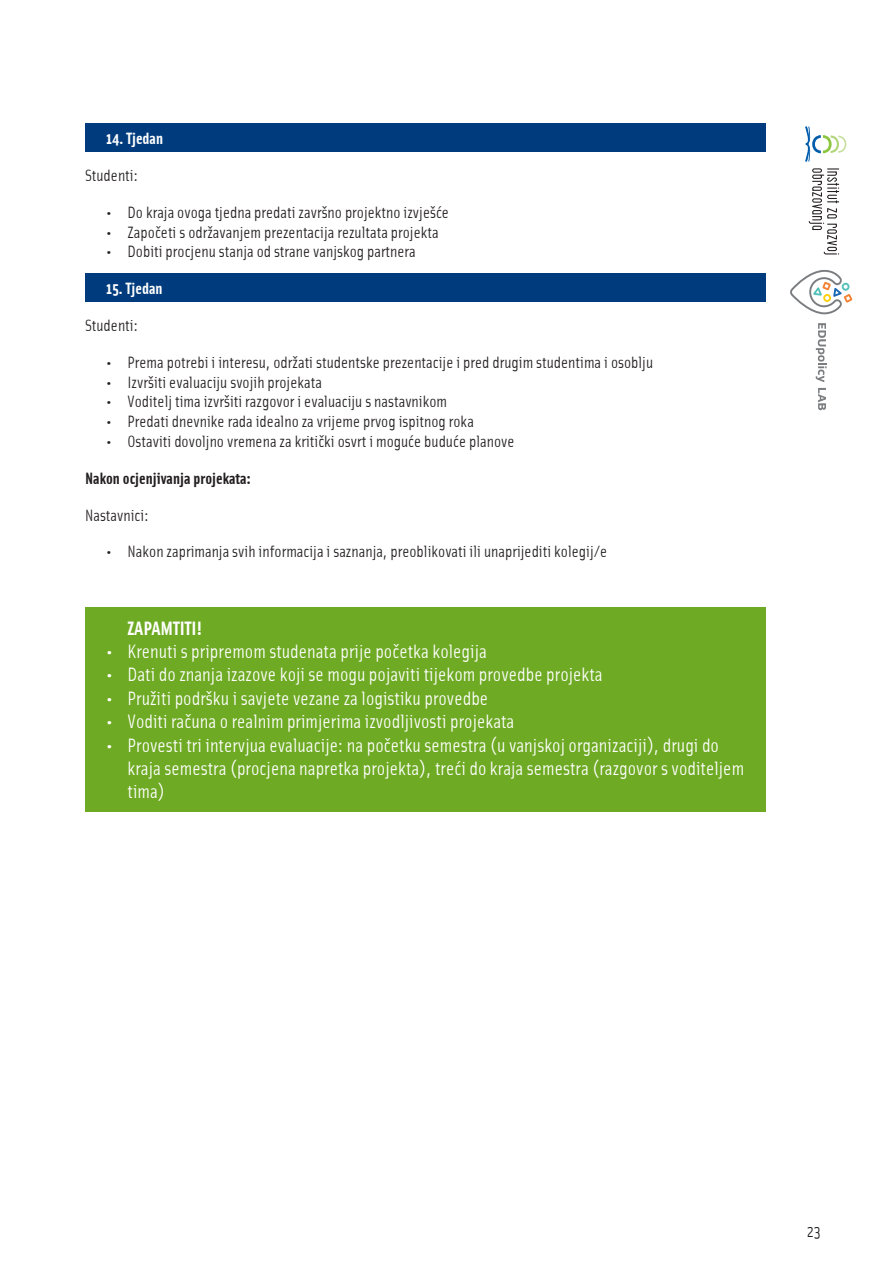
<style>
.page{position:relative;width:893px;height:1263px;background:#fff}
.page>*{position:absolute;margin:0;border:0;box-sizing:border-box;transform-origin:0 0}
.zapamtiti{font:19.5px/23.4px "Solex HR";color:#fff}
.zapamtiti-2{font:19.5px "Solex HR Bold";color:#fff}
.tekst_uvlaka{font:16.5px "Solex HR";color:#231f20}
.tekst{font:16.5px "Solex HR";color:#231f20}
.tekst-2{font:16.5px "Solex HR Bold";color:#231f20}
.tekst-3{font:16.5px "Solex HR Bold";color:#fff}
</style>
<div class="page">
<svg style="left:805px;top:126px;width:41px;height:36px"></svg>
<svg style="left:809px;top:168px;width:30px;height:86px"></svg>
<svg style="left:816px;top:323px;width:11px;height:59px"></svg>
<svg style="left:818px;top:388px;width:8px;height:22px"></svg>
<svg style="left:790px;top:270px;width:62px;height:44px"></svg>
<div style="left:85px;top:123px;width:680px;height:29px;background:#003c7d"></div>
<div style="left:85px;top:273px;width:680px;height:29px;background:#003c7d"></div>
<div style="left:85px;top:607px;width:680px;height:40px;background:#6eaa23"></div>
<div style="left:85px;top:630px;width:680px;height:41px;background:#6eaa23"></div>
<div style="left:85px;top:654px;width:680px;height:40px;background:#6eaa23"></div>
<div style="left:85px;top:677px;width:680px;height:41px;background:#6eaa23"></div>
<div style="left:85px;top:700px;width:680px;height:41px;background:#6eaa23"></div>
<div style="left:85px;top:724px;width:680px;height:87px;background:#6eaa23"></div>
<p class="tekst-3" style="left:106px;top:128px;width:58px">14. Tjedan</p>
<p class="tekst" style="left:85px;top:165px;width:55px">Studenti:</p>
<p class="tekst_uvlaka" style="left:106px;top:201px;width:344px">• Do kraja ovoga tjedna predati završno projektno izvješće</p>
<p class="tekst_uvlaka" style="left:106px;top:221px;width:334px">• Započeti s održavanjem prezentacija rezultata projekta</p>
<p class="tekst_uvlaka" style="left:106px;top:241px;width:311px">• Dobiti procjenu stanja od strane vanjskog partnera</p>
<p class="tekst-3" style="left:106px;top:278px;width:58px">15. Tjedan</p>
<p class="tekst" style="left:85px;top:315px;width:55px">Studenti:</p>
<p class="tekst_uvlaka" style="left:106px;top:351px;width:548px">• Prema potrebi i interesu, održati studentske prezentacije i pred drugim studentima i osoblju</p>
<p class="tekst_uvlaka" style="left:106px;top:371px;width:217px">• Izvršiti evaluaciju svojih projekata</p>
<p class="tekst_uvlaka" style="left:106px;top:391px;width:342px">• Voditelj tima izvršiti razgovor i evaluaciju s nastavnikom</p>
<p class="tekst_uvlaka" style="left:106px;top:411px;width:369px">• Predati dnevnike rada idealno za vrijeme prvog ispitnog roka</p>
<p class="tekst_uvlaka" style="left:106px;top:431px;width:410px">• Ostaviti dovoljno vremena za kritički osvrt i moguće buduće planove</p>
<p class="tekst-2" style="left:85px;top:467px;width:167px">Nakon ocjenjivanja projekata:</p>
<p class="tekst" style="left:85px;top:504px;width:65px">Nastavnici:</p>
<p class="tekst_uvlaka" style="left:106px;top:541px;width:503px">• Nakon zaprimanja svih informacija i saznanja, preoblikovati ili unaprijediti kolegij/e</p>
<p class="zapamtiti-2" style="left:128px;top:615px;width:76px">ZAPAMTITI!</p>
<p class="zapamtiti" style="left:106px;top:639px;width:382px">• Krenuti s pripremom studenata prije početka kolegija</p>
<p class="zapamtiti" style="left:106px;top:662px;width:498px">• Dati do znanja izazove koji se mogu pojaviti tijekom provedbe projekta</p>
<p class="zapamtiti" style="left:106px;top:686px;width:383px">• Pružiti podršku i savjete vezane za logistiku provedbe</p>
<p class="zapamtiti" style="left:106px;top:709px;width:410px">• Voditi računa o realnim primjerima izvodljivosti projekata</p>
<p class="zapamtiti" style="left:128px;top:732px;width:618px;text-indent:-21px">• Provesti tri intervjua evaluacije: na početku semestra (u vanjskoj organizaciji), drugi do kraja semestra (procjena napretka projekta), treći do kraja semestra (razgovor s voditeljem tima)</p>
<p class="tekst_uvlaka" style="left:807px;top:1220px;width:15px">23</p>
</div>
